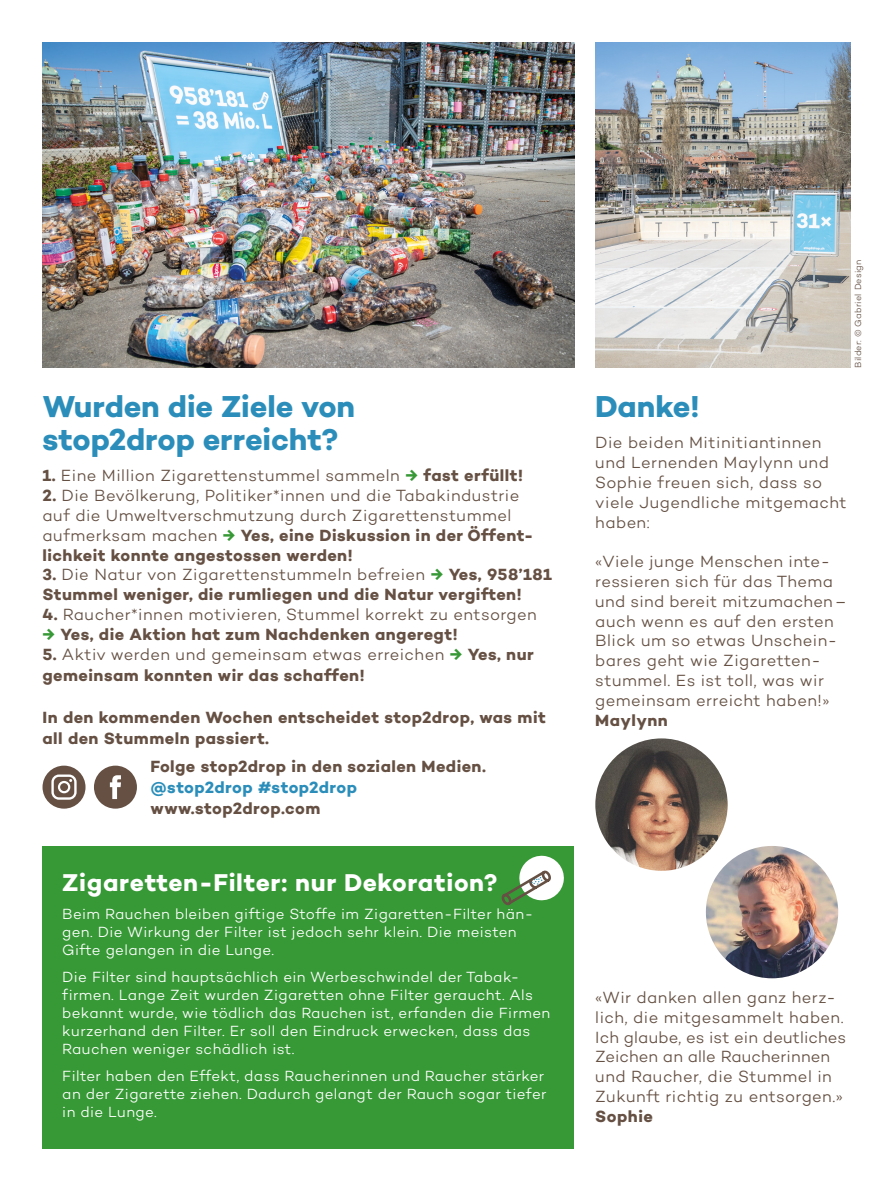
<style>
.page{position:relative;width:893px;height:1191px;background:#fff}
.page>*{position:absolute;margin:0;border:0;box-sizing:border-box;transform-origin:0 0}
.t1{font:700 30.75px/33px "Campton";letter-spacing:-.005em;color:#2b8eba}
.t2{font:700 24.75px "Campton";letter-spacing:.025em;color:#fff}
.t3{font:300 16.5px/19.8px "Campton";letter-spacing:.025em;color:#655043}
.t4{font:700 16.5px/21px "Campton";letter-spacing:.025em;color:#655043}
.t5{font:700 16.5px "Campton";letter-spacing:.02em;color:#2b8eba}
.t6{font:300 15px/18px "Campton";letter-spacing:.025em;color:#fff}
.t7{font:300 9px "Campton";letter-spacing:.03em;color:#655043}
.s1{font-weight:700}
.s2{font-weight:700;color:#379836}
.s3{font-weight:300}
.s4{color:#379836}
</style>
<div class="page">
<div style="left:43px;top:846px;width:531px;height:302px;background:#379836"></div>
<img style="left:43px;top:43px;width:531px;height:325px">
<svg style="left:501px;top:855px;width:63px;height:51px"></svg>
<img style="left:595px;top:43px;width:255px;height:325px">
<div style="left:43px;top:765px;width:43px;height:43px;background:#655043;border-radius:50%"></div>
<svg style="left:51px;top:774px;width:26px;height:25px"></svg>
<img style="left:595px;top:738px;width:133px;height:132px;border-radius:66px">
<img style="left:706px;top:846px;width:132px;height:132px;border-radius:66px">
<svg style="left:94px;top:765px;width:43px;height:43px"></svg>
<h1 class="t1" style="left:43px;top:389px;width:314px">Wurden die Ziele von stop2drop erreicht?</h1>
<p class="t3" style="left:43px;top:465px;width:482px"><span class="s1">1.</span> Eine Million Zigarettenstummel sammeln <span class="s2">→</span> <span class="s1">fast erfüllt!</span></p>
<p class="t3" style="left:43px;top:485px;width:492px"><span class="s1">2.</span> Die Bevölkerung, Politiker*innen und die Tabakindustrie auf die Umweltverschmutzung durch Zigarettenstummel aufmerksam machen <span class="s2">→</span> <span class="s1">Yes, eine Diskussion in der Öffent&shy;lichkeit konnte angestossen werden!</span></p>
<p class="t4" style="left:43px;top:564px;width:511px;line-height:19.8px">3. <span class="s3">Die Natur von Zigarettenstummeln befreien</span> <span class="s4">→</span> Yes, 958’181<br>Stummel weniger, die rumliegen und die Natur vergiften!</p>
<p class="t3" style="left:43px;top:604px;width:496px"><span class="s1">4.</span> Raucher*innen motivieren, Stummel korrekt zu entsorgen</p>
<p class="t4" style="left:43px;top:623px;width:417px"><span class="s4">→</span> Yes, die Aktion hat zum Nachdenken angeregt!</p>
<p class="t4" style="left:43px;top:643px;width:493px">5. <span class="s3">Aktiv werden und gemeinsam etwas erreichen</span> <span class="s4">→</span> Yes, nur gemeinsam konnten wir das schaffen!</p>
<p class="t4" style="left:43px;top:706px;width:505px">In den kommenden Wochen entscheidet stop2drop, was mit all den Stummeln passiert.</p>
<p class="t4" style="left:151px;top:756px;width:337px">Folge stop2drop in den sozialen Medien.</p>
<p class="t5" style="left:151px;top:777px;width:208px">@stop2drop #stop2drop</p>
<p class="t4" style="left:151px;top:798px;width:171px">www.stop2drop.com</p>
<h2 class="t2" style="left:62px;top:866px;width:437px">Zigaretten-Filter: nur Dekoration?</h2>
<p class="t6" style="left:62px;top:905px;width:472px">Beim Rauchen bleiben giftige Stoffe im Zigaretten-Filter hän&shy;gen. Die Wirkung der Filter ist jedoch sehr klein. Die meisten<br>Gifte gelangen in die Lunge.</p>
<p class="t6" style="left:62px;top:968px;width:490px">Die Filter sind hauptsächlich ein Werbeschwindel der Tabak&shy;firmen. Lange Zeit wurden Zigaretten ohne Filter geraucht. Als bekannt wurde, wie tödlich das Rauchen ist, erfanden die Firmen kurzerhand den Filter. Er soll den Eindruck erwecken, dass das Rauchen weniger schädlich ist.</p>
<p class="t6" style="left:62px;top:1067px;width:486px">Filter haben den Effekt, dass Raucherinnen und Raucher stärker an der Zigarette ziehen. Dadurch gelangt der Rauch sogar tiefer in die Lunge.</p>
<p class="t7" style="left:852px;top:368px;width:110px;rotate:-90deg">Bilder: © Gabriel Design</p>
<h1 class="t1" style="left:595px;top:389px;width:106px">Danke!</h1>
<p class="t3" style="left:595px;top:432px;width:253px">Die beiden Mitinitiantinnen und Lernenden Maylynn und<br>Sophie freuen sich, dass so viele Jugendliche mitgemacht haben:</p>
<p class="t3" style="left:595px;top:551px;width:253px">«Viele junge Menschen inte&shy;ressieren sich für das Thema und sind bereit mitzumachen– auch wenn es auf den ersten<br>Blick um so etwas Unschein&shy;bares geht wie Zigaretten&shy;stummel. Es ist toll, was wir gemeinsam erreicht haben!»</p>
<p class="t4" style="left:595px;top:709px;width:74px">Maylynn</p>
<p class="t3" style="left:595px;top:987px;width:252px">«Wir danken allen ganz herz&shy;lich, die mitgesammelt haben.<br>Ich glaube, es ist ein deutliches<br>Zeichen an alle Raucherinnen und Raucher, die Stummel in<br>Zukunft richtig zu entsorgen.»</p>
<p class="t4" style="left:595px;top:1105px;width:59px">Sophie</p>
</div>
